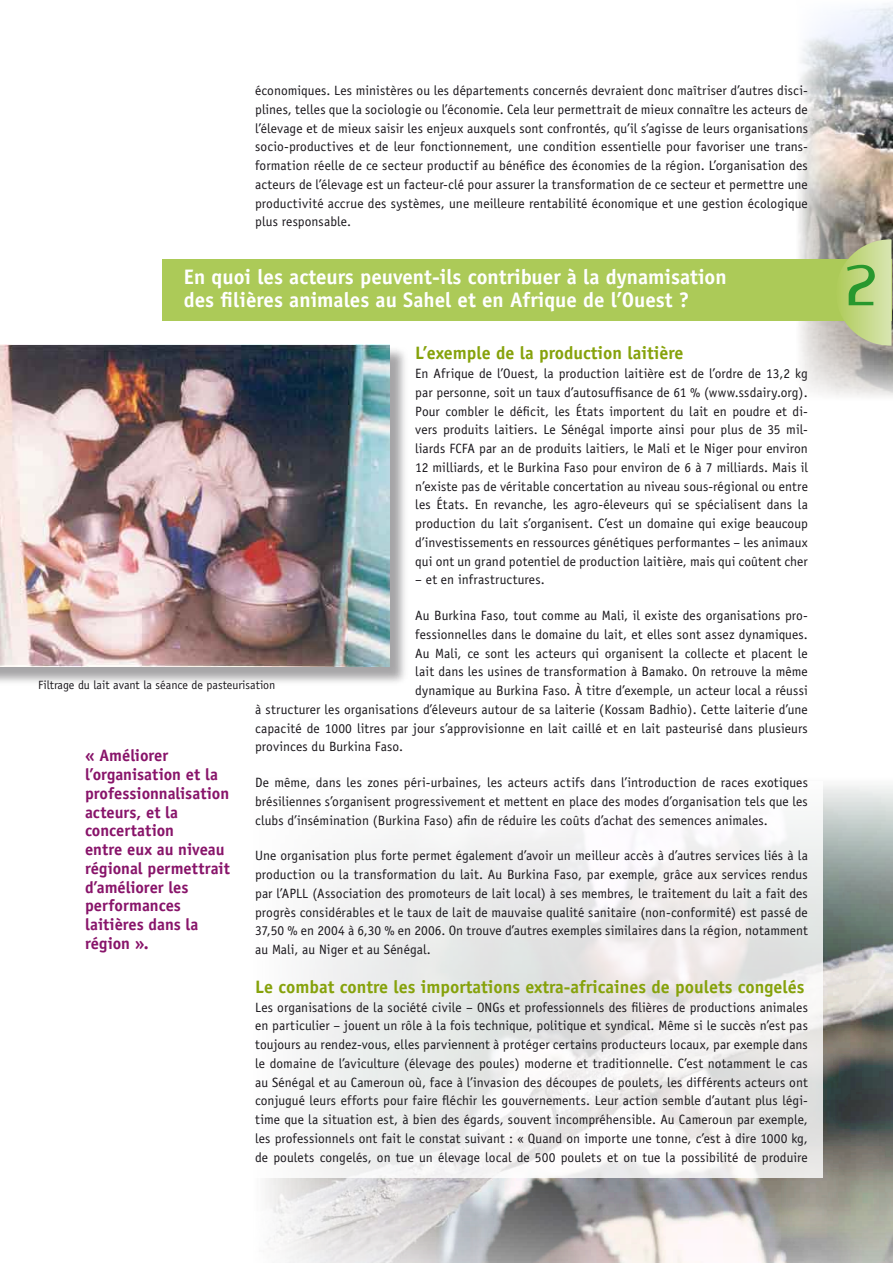
<style>
.page{position:relative;width:893px;height:1263px;background:#fff}
.page>*{position:absolute;margin:0;border:0;box-sizing:border-box;transform-origin:0 0}
.t1{font:54px "Amerika Sans";color:#28982e}
.t2{font:700 21px/22.5px "Officina Sans";color:#fff}
.t3{font:700 18px "Officina Sans";color:#86a20b}
.t4{font:700 16.5px/18.8px "Officina Sans";color:#88146a}
.t5{font:13.5px/18.8px "Officina Sans";letter-spacing:.005em;color:#1a171c;text-align:justify}
.t6{font:12px "Officina Sans";color:#1a171c}
</style>
<div class="page">
<div style="left:0;top:346px;width:410px;height:341px;background:#1a171c;opacity:.39"></div>
<img style="left:0;top:344px;width:390px;height:323px">
<img style="left:265px;top:785px;width:628px;height:478px">
<img style="left:798px;top:4px;width:95px;height:393px">
<div style="left:163px;top:259px;width:729px;height:62px;background:#acca58"></div>
<svg style="left:265px;top:785px;width:558px;height:393px"></svg>
<svg style="left:836px;top:239px;width:57px;height:107px"></svg>
<p class="t5" style="left:255px;top:81px;width:554px">économiques. Les ministères ou les départements concernés devraient donc maîtriser d’autres disci&shy;plines, telles que la sociologie ou l’économie. Cela leur permettrait de mieux connaître les acteurs de l’élevage et de mieux saisir les enjeux auxquels sont confrontés, qu’il s’agisse de leurs organisations socio-productives et de leur fonctionnement, une condition essentielle pour favoriser une trans&shy;formation réelle de ce secteur productif au bénéfice des économies de la région. L’organisation des acteurs de l’élevage est un facteur-clé pour assurer la transformation de ce secteur et permettre une productivité accrue des systèmes, une meilleure rentabilité économique et une gestion écologique plus responsable.</p>
<h2 class="t2" style="left:184px;top:266px;width:544px">En quoi les acteurs peuvent-ils contribuer à la dynamisation des filières animales au Sahel et en Afrique de l’Ouest ?</h2>
<h3 class="t3" style="left:415px;top:342px;width:270px">L’exemple de la production laitière</h3>
<p class="t5" style="left:415px;top:364px;width:394px">En Afrique de l’Ouest, la production laitière est de l’ordre de 13,2 kg par personne, soit un taux d’autosuffisance de 61 % (www.ssdairy.org).<br>Pour combler le déficit, les États importent du lait en poudre et di&shy;vers produits laitiers. Le Sénégal importe ainsi pour plus de 35 mil&shy;liards FCFA par an de produits laitiers, le Mali et le Niger pour environ 12 milliards, et le Burkina Faso pour environ de 6 à 7 milliards. Mais il n’existe pas de véritable concertation au niveau sous-régional ou entre les États. En revanche, les agro-éleveurs qui se spécialisent dans la production du lait s’organisent. C’est un domaine qui exige beaucoup d’investissements en ressources génétiques performantes – les animaux qui ont un grand potentiel de production laitière, mais qui coûtent cher</p>
<p class="t5" style="left:415px;top:570px;width:131px">– et en infrastructures.</p>
<p class="t5" style="left:415px;top:606px;width:394px">Au Burkina Faso, tout comme au Mali, il existe des organisations pro-</p>
<p class="t5" style="left:415px;top:625px;width:394px">fessionnelles dans le domaine du lait, et elles sont assez dynamiques.</p>
<p class="t5" style="left:415px;top:644px;width:394px">Au Mali, ce sont les acteurs qui organisent la collecte et placent le</p>
<p class="t5" style="left:415px;top:662px;width:394px">lait dans les usines de transformation à Bamako. On retrouve la même</p>
<p class="t5" style="left:415px;top:681px;width:394px">dynamique au Burkina Faso. À titre d’exemple, un acteur local a réussi</p>
<p class="t5" style="left:255px;top:700px;width:554px">à structurer les organisations d’éleveurs autour de sa laiterie (Kossam Badhio). Cette laiterie d’une</p>
<p class="t5" style="left:255px;top:719px;width:554px">capacité de 1000 litres par jour s’approvisionne en lait caillé et en lait pasteurisé dans plusieurs</p>
<p class="t5" style="left:255px;top:737px;width:149px">provinces du Burkina Faso.</p>
<p class="t5" style="left:255px;top:773px;width:554px">De même, dans les zones péri-urbaines, les acteurs actifs dans l’introduction de races exotiques brésiliennes s’organisent progressivement et mettent en place des modes d’organisation tels que les clubs d’insémination (Burkina Faso) afin de réduire les coûts d’achat des semences animales.</p>
<p class="t5" style="left:255px;top:846px;width:554px">Une organisation plus forte permet également d’avoir un meilleur accès à d’autres services liés à la production ou la transformation du lait. Au Burkina Faso, par exemple, grâce aux services rendus par l’APLL (Association des promoteurs de lait local) à ses membres, le traitement du lait a fait des progrès considérables et le taux de lait de mauvaise qualité sanitaire (non-conformité) est passé de 37,50 % en 2004 à 6,30 % en 2006. On trouve d’autres exemples similaires dans la région, notamment au Mali, au Niger et au Sénégal.</p>
<h3 class="t3" style="left:255px;top:975px;width:551px">Le combat contre les importations extra-africaines de poulets congelés</h3>
<p class="t5" style="left:255px;top:997px;width:554px">Les organisations de la société civile – ONGs et professionnels des filières de productions animales en particulier – jouent un rôle à la fois technique, politique et syndical. Même si le succès n’est pas toujours au rendez-vous, elles parviennent à protéger certains producteurs locaux, par exemple dans le domaine de l’aviculture (élevage des poules) moderne et traditionnelle. C’est notamment le cas au Sénégal et au Cameroun où, face à l’invasion des découpes de poulets, les différents acteurs ont conjugué leurs efforts pour faire fléchir les gouvernements. Leur action semble d’autant plus légi&shy;time que la situation est, à bien des égards, souvent incompréhensible. Au Cameroun par exemple, les professionnels ont fait le constat suivant : « Quand on importe une tonne, c’est à dire 1000 kg, de poulets congelés, on tue un élevage local de 500 poulets et on tue la possibilité de produire</p>
<p class="t6" style="left:38px;top:678px;width:239px">Filtrage du lait avant la séance de pasteurisation</p>
<p class="t4" style="left:85px;top:746px;width:146px">« Améliorer l’organisation et la professionnalisation acteurs, et la concertation<br>entre eux au niveau régional permettrait d’améliorer les performances laitières dans la région ».</p>
<h1 class="t1" style="left:845px;top:251px;width:33px">2</h1>
</div>
